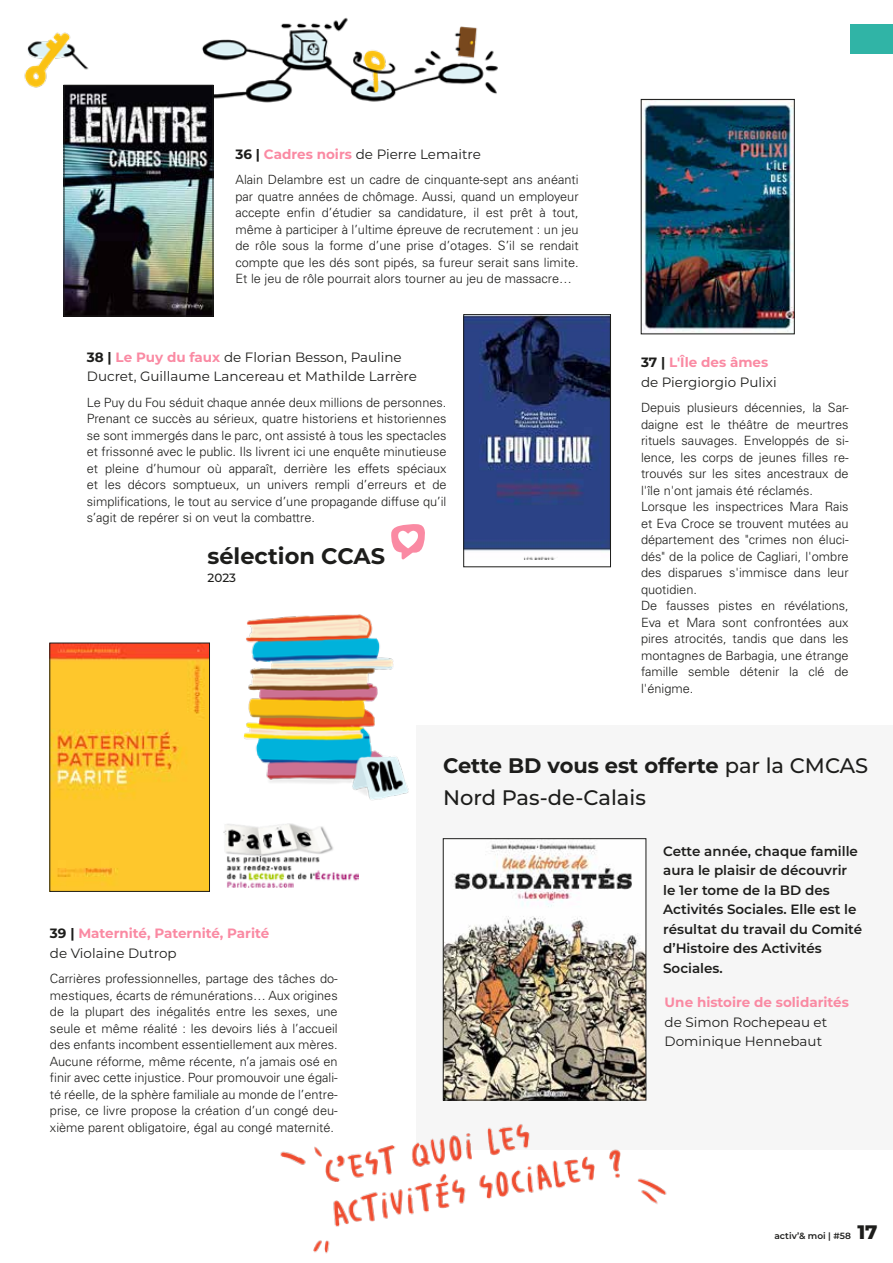
<style>
.page{position:relative;width:893px;height:1263px;background:#fff}
.page>*{position:absolute;margin:0;border:0;box-sizing:border-box;transform-origin:0 0}
.t1{font:700 22.5px "Montserrat";color:#1d1d1b}
.t2{font:500 21px/31.5px "Montserrat";color:#1d1d1b}
.t3{font:13.5px/19.5px "Montserrat";color:#1d1d1b}
.t4{font:600 13.5px/19.5px "Montserrat";color:#1d1d1b}
.t5{font:700 13.5px/19.5px "Montserrat";color:#fa8aa3}
.t6{font:300 12.75px/16.5px "Univers LT Std";color:#1d1d1b;text-align:justify}
.t7{font:500 12px "Montserrat";color:#1d1d1b}
.t8{font:600 9px "Montserrat";color:#1d1d1b}
.s1{font-weight:700}
.s2{font-weight:700;color:#fa8aa3}
.s3{color:#1d1d1b}
.s4{font-weight:400;color:#1d1d1b}
.s5{font-weight:800;font-size:19.5px}
</style>
<div class="page">
<img style="left:24px;top:17px;width:869px;height:1237px">
<p class="t3" style="left:236px;top:144px;width:247px"><span class="s1">36 |</span> <span class="s2">Cadres noirs</span> de Pierre Lemaitre</p>
<p class="t6" style="left:236px;top:171px;width:345px">Alain Delambre est un cadre de cinquante-sept ans anéanti par quatre années de chômage. Aussi, quand un employeur accepte enfin d’étudier sa candidature, il est prêt à tout, même à participer à l’ultime épreuve de recrutement : un jeu de rôle sous la forme d’une prise d’otages. S’il se rendait compte que les dés sont pipés, sa fureur serait sans limite.<br>Et le jeu de rôle pourrait alors tourner au jeu de massacre…</p>
<p class="t3" style="left:87px;top:347px;width:332px"><span class="s1">38 |</span> <span class="s2">Le Puy du faux</span> de Florian Besson, Pauline<br>Ducret, Guillaume Lancereau et Mathilde Larrère</p>
<p class="t6" style="left:87px;top:394px;width:361px">Le Puy du Fou séduit chaque année deux millions de personnes.<br>Prenant ce succès au sérieux, quatre historiens et historiennes se sont immergés dans le parc, ont assisté à tous les spectacles et frissonné avec le public. Ils livrent ici une enquête minutieuse et pleine d’humour où apparaît, derrière les effets spéciaux et les décors somptueux, un univers rempli d’erreurs et de simplifications, le tout au service d’une propagande diffuse qu’il s’agit de repérer si on veut la combattre.</p>
<h1 class="t1" style="left:207px;top:540px;width:179px">sélection CCAS</h1>
<p class="t7" style="left:207px;top:570px;width:30px">2023</p>
<p class="t3" style="left:641px;top:352px;width:137px"><span class="s1">37 |</span> <span class="s2">L'Île des âmes </span>de Piergiorgio Pulixi</p>
<p class="t6" style="left:641px;top:399px;width:209px;text-align:left">Depuis plusieurs décennies, la Sar&shy;daigne est le théâtre de meurtres rituels sauvages. Enveloppés de si&shy;lence, les corps de jeunes filles re&shy;trouvés sur les sites ancestraux de l'île n'ont jamais été réclamés.<br>Lorsque les inspectrices Mara Rais et Eva Croce se trouvent mutées au département des "crimes non éluci&shy;dés" de la police de Cagliari, l'ombre des disparues s'immisce dans leur quotidien.<br>De fausses pistes en révélations,<br>Eva et Mara sont confrontées aux pires atrocités, tandis que dans les montagnes de Barbagia, une étrange famille semble détenir la clé de l'énigme.</p>
<p class="t5" style="left:50px;top:923px;width:221px"><span class="s3">39 |</span> Maternité, Paternité, Parité <span class="s4">de Violaine Dutrop</span></p>
<p class="t6" style="left:50px;top:970px;width:289px">Carrières professionnelles, partage des tâches do&shy;mestiques, écarts de rémunérations… Aux origines de la plupart des inégalités entre les sexes, une seule et même réalité : les devoirs liés à l’accueil des enfants incombent essentiellement aux mères.<br>Aucune réforme, même récente, n’a jamais osé en finir avec cette injustice. Pour promouvoir une égali&shy;té réelle, de la sphère familiale au monde de l’entre&shy;prise, ce livre propose la création d’un congé deu&shy;xième parent obligatoire, égal au congé maternité.</p>
<h2 class="t2" style="left:443px;top:749px;width:427px"><span class="s1">Cette BD vous est offerte</span> par la CMCAS<br>Nord Pas-de-Calais</h2>
<p class="t4" style="left:663px;top:840px;width:200px">Cette année, chaque famille aura le plaisir de découvrir le 1er tome de la BD des<br>Activités Sociales. Elle est le résultat du travail du Comité d’Histoire des Activités<br>Sociales.</p>
<p class="t5" style="left:665px;top:992px;width:186px">Une histoire de solidarités</p>
<p class="t3" style="left:665px;top:1011px;width:164px">de Simon Rochepeau et<br>Dominique Hennebaut</p>
<p class="t8" style="left:774px;top:1230px;width:105px">activ’&amp; moi | #58 <span class="s5">17</span></p>
</div>
